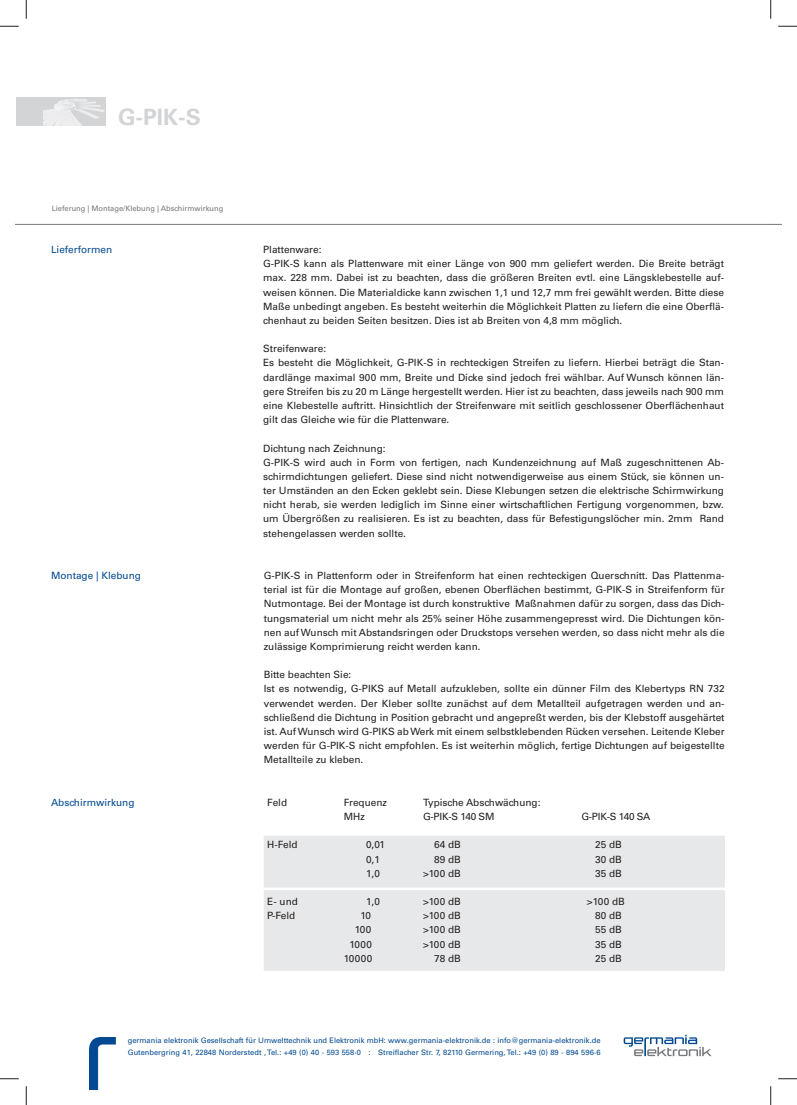
<style>
.page{position:relative;width:797px;height:1105px;background:#fff}
.page>*{position:absolute;margin:0;border:0;box-sizing:border-box;transform-origin:0 0}
.t1{font:700 22.5px "Univers LT Std";color:#d3d4d6}
.t2{font:10px/14.1px "Univers LT Std";color:#231f20}
.t3{font:10px "Univers LT Std";color:#014990}
.t4{font:7.5px/11.2px "Univers LT Std";color:#014990}
.t5{font:7.5px "Univers LT Std";color:#76787b}
</style>
<div class="page">
<hr style="left:16px;top:224px;width:754px;height:1px;background:#76787b">
<img style="left:89px;top:1038px;width:27px;height:51px">
<svg style="left:623px;top:1035px;width:88px;height:21px"></svg>
<div style="left:16px;top:97px;width:89px;height:28px;background:#d3d4d6"></div>
<img style="left:44px;top:98px;width:61px;height:27px">
<div style="left:264px;top:836px;width:461px;height:135px;background:#e7e8e9"></div>
<hr style="left:251px;top:887px;width:474px;height:3px;background:#fff">
<svg style="left:0;top:25px;width:19px;height:2px"></svg>
<svg style="left:778px;top:25px;width:19px;height:2px"></svg>
<svg style="left:0;top:1078px;width:19px;height:1px"></svg>
<svg style="left:778px;top:1078px;width:19px;height:1px"></svg>
<svg style="left:25px;top:0;width:2px;height:19px"></svg>
<svg style="left:25px;top:1086px;width:2px;height:19px"></svg>
<svg style="left:770px;top:0;width:1px;height:19px"></svg>
<svg style="left:770px;top:1086px;width:1px;height:19px"></svg>
<h1 class="t1" style="left:118px;top:109px;width:84px">G-PIK-S</h1>
<p class="t5" style="left:52px;top:205px;width:173px">Lieferung | Montage/Klebung | Abschirmwirkung</p>
<p class="t3" style="left:51px;top:246px;width:63px">Lieferformen</p>
<p class="t3" style="left:51px;top:572px;width:91px">Montage | Klebung</p>
<p class="t2" style="left:263px;top:243px;width:462px">Plattenware:<br>G-PIK-S kann als Plattenware mit einer Länge von 900 mm geliefert werden. Die Breite beträgt max. 228 mm. Dabei ist zu beachten, dass die größeren Breiten evtl. eine Längsklebestelle auf&shy;weisen können. Die Materialdicke kann zwischen 1,1 und 12,7 mm frei gewählt werden. Bitte diese Maße unbedingt angeben. Es besteht weiterhin die Möglichkeit Platten zu liefern die eine Oberflä&shy;chenhaut zu beiden Seiten besitzen. Dies ist ab Breiten von 4,8 mm möglich.</p>
<p class="t2" style="left:263px;top:342px;width:462px">Streifenware:<br>Es besteht die Möglichkeit, G-PIK-S in rechteckigen Streifen zu liefern. Hierbei beträgt die Stan&shy;dardlänge maximal 900 mm, Breite und Dicke sind jedoch frei wählbar. Auf Wunsch können län&shy;gere Streifen bis zu 20 m Länge hergestellt werden. Hier ist zu beachten, dass jeweils nach 900 mm eine Klebestelle auftritt. Hinsichtlich der Streifenware mit seitlich geschlossener Oberflächenhaut gilt das Gleiche wie für die Plattenware.</p>
<p class="t2" style="left:263px;top:442px;width:462px">Dichtung nach Zeichnung:<br>G-PIK-S wird auch in Form von fertigen, nach Kundenzeichnung auf Maß zugeschnittenen Ab&shy;schirmdichtungen geliefert. Diese sind nicht notwendigerweise aus einem Stück, sie können un&shy;ter Umständen an den Ecken geklebt sein. Diese Klebungen setzen die elektrische Schirmwirkung nicht herab, sie werden lediglich im Sinne einer wirtschaftlichen Fertigung vorgenommen, bzw. um Übergrößen zu realisieren. Es ist zu beachten, dass für Befestigungslöcher min. 2mm Rand stehengelassen werden sollte.</p>
<p class="t2" style="left:264px;top:569px;width:462px;text-align:justify">G-PIK-S in Plattenform oder in Streifenform hat einen rechteckigen Querschnitt. Das Plattenma&shy;terial ist für die Montage auf großen, ebenen Oberflächen bestimmt, G-PIK-S in Streifenform für Nutmontage. Bei der Montage ist durch konstruktive Maßnahmen dafür zu sorgen, dass das Dich&shy;tungsmaterial um nicht mehr als 25% seiner Höhe zusammengepresst wird. Die Dichtungen kön&shy;nen auf Wunsch mit Abstandsringen oder Druckstops versehen werden, so dass nicht mehr als die zulässige Komprimierung reicht werden kann.</p>
<p class="t2" style="left:264px;top:668px;width:462px">Bitte beachten Sie:<br>Ist es notwendig, G-PIKS auf Metall aufzukleben, sollte ein dünner Film des Klebertyps RN 732 verwendet werden. Der Kleber sollte zunächst auf dem Metallteil aufgetragen werden und an&shy;schließend die Dichtung in Position gebracht und angepreßt werden, bis der Klebstoff ausgehärtet ist. Auf Wunsch wird G-PIKS ab Werk mit einem selbstklebenden Rücken versehen. Leitende Kleber werden für G-PIK-S nicht empfohlen. Es ist weiterhin möglich, fertige Dichtungen auf beigestellte Metallteile zu kleben.</p>
<p class="t3" style="left:51px;top:798px;width:85px">Abschirmwirkung</p>
<p class="t2" style="left:267px;top:796px;width:21px">Feld</p>
<p class="t2" style="left:267px;top:838px;width:32px">H-Feld</p>
<p class="t2" style="left:267px;top:895px;width:32px">E- und<br>P-Feld</p>
<p class="t2" style="left:344px;top:796px;width:45px">Frequenz<br>MHz</p>
<p class="t2" style="left:366px;top:838px;width:20px">0,01<br>0,1<br>1,0</p>
<p class="t2" style="left:366px;top:895px;width:15px">1,0</p>
<p class="t2" style="left:360px;top:909px;width:12px">10</p>
<p class="t2" style="left:355px;top:923px;width:18px">100</p>
<p class="t2" style="left:349px;top:938px;width:24px">1000</p>
<p class="t2" style="left:344px;top:952px;width:30px">10000</p>
<p class="t2" style="left:423px;top:796px;width:119px">Typische Abschwächung:<br>G-PIK-S 140 SM</p>
<p class="t2" style="left:423px;top:838px;width:39px;text-align:right">64 dB<br>89 dB &gt;100 dB</p>
<p class="t2" style="left:423px;top:895px;width:39px;text-align:right">&gt;100 dB &gt;100 dB &gt;100 dB &gt;100 dB<br>78 dB</p>
<p class="t2" style="left:581px;top:810px;width:70px">G-PIK-S 140 SA</p>
<p class="t2" style="left:595px;top:838px;width:28px;text-align:justify">25 dB 30 dB 35 dB</p>
<p class="t2" style="left:587px;top:895px;width:39px;text-align:center">&gt;100 dB<br>80 dB<br>55 dB<br>35 dB<br>25 dB</p>
<p class="t4" style="left:128px;top:1036px;width:474px">germania elektronik Gesellschaft für Umwelttechnik und Elektronik mbH: www.germania-elektronik.de : info@germania-elektronik.de<br>Gutenbergring 41, 22848 Norderstedt , Tel.: +49 (0) 40 - 593 558-0 : Streiflacher Str. 7, 82110 Germering, Tel.: +49 (0) 89 - 894 596-6</p>
</div>
